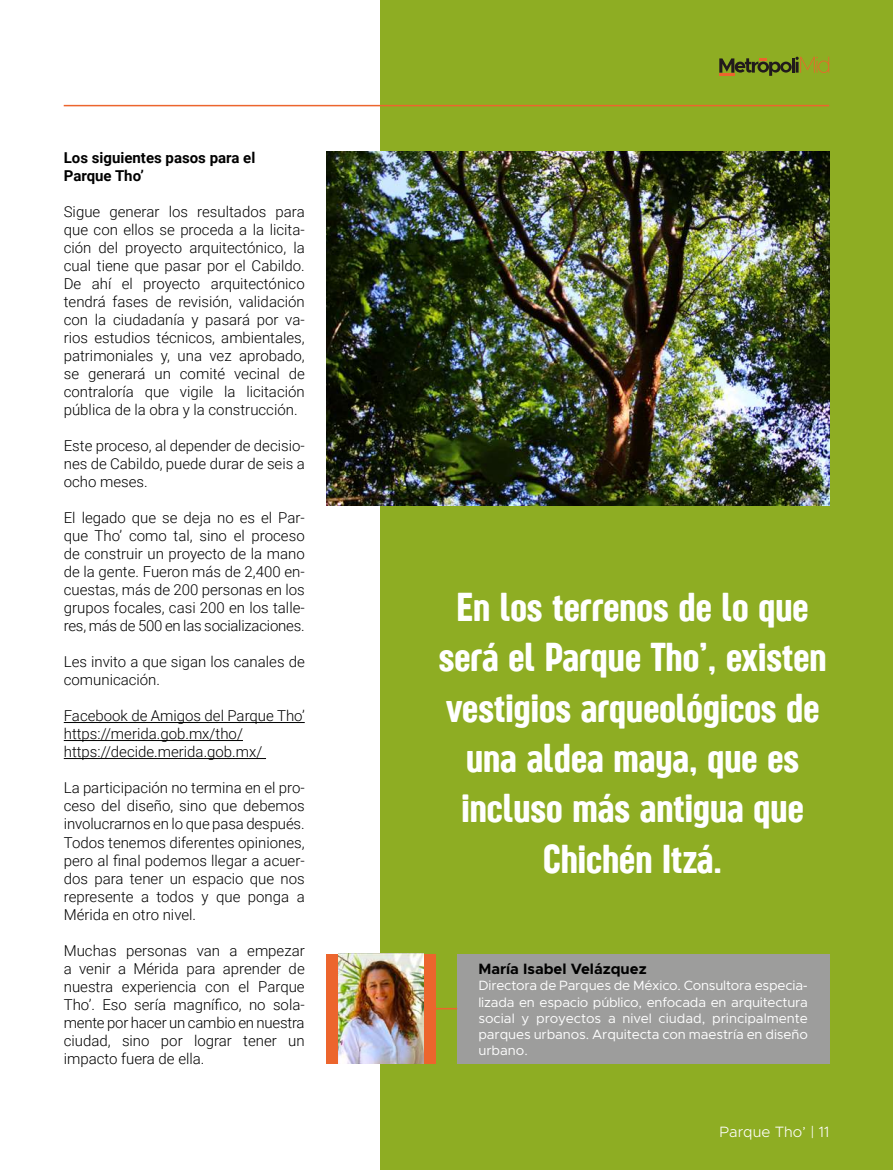
<style>
.page{position:relative;width:893px;height:1170px;background:#fff}
.page>*{position:absolute;margin:0;border:0;box-sizing:border-box;transform-origin:0 0}
.t1{font:42px/50.4px "Sugo Pro Classic Trial";color:#fff;text-align:center}
.t2{font:300 15px/18px "Roboto";color:#000;text-align:justify}
.t3{font:700 15px/18px "Roboto";color:#000}
.t4{font:700 15px "Metropolis";color:#000}
.t5{font:300 15px "Metropolis";color:#fff}
.t6{font:13.5px/16.2px "Metropolis";letter-spacing:-.005em;color:#fff;text-align:justify}
</style>
<div class="page">
<div style="left:381px;top:0;width:512px;height:1169px;background:#8ead23"></div>
<hr style="left:64px;top:105px;width:765px;height:1px;background:#ec652d">
<svg style="left:719px;top:57px;width:110px;height:19px"></svg>
<div style="left:326px;top:953px;width:110px;height:110px;background:#ec652d"></div>
<img style="left:338px;top:953px;width:86px;height:110px">
<div style="left:457px;top:953px;width:372px;height:110px;background:#9d9d9c"></div>
<hr style="left:435px;top:1007px;width:22px;height:2px;background:#ec652d">
<hr style="left:64px;top:722px;width:241px;height:1px;background:#000">
<hr style="left:64px;top:740px;width:179px;height:1px;background:#000">
<hr style="left:64px;top:758px;width:202px;height:1px;background:#000">
<img style="left:326px;top:152px;width:503px;height:353px">
<p class="t3" style="left:64px;top:148px;width:193px">Los siguientes pasos para el<br>Parque Tho’</p>
<p class="t2" style="left:64px;top:202px;width:242px">Sigue generar los resultados para que con ellos se proceda a la licita&shy;ción del proyecto arquitectónico, la cual tiene que pasar por el Cabildo.<br>De ahí el proyecto arquitectónico tendrá fases de revisión, validación con la ciudadanía y pasará por va&shy;rios estudios técnicos, ambientales, patrimoniales y, una vez aprobado, se generará un comité vecinal de contraloría que vigile la licitación pública de la obra y la construcción.</p>
<p class="t2" style="left:64px;top:436px;width:242px">Este proceso, al depender de decisio&shy;nes de Cabildo, puede durar de seis a ocho meses.</p>
<p class="t2" style="left:64px;top:508px;width:242px">El legado que se deja no es el Par&shy;que Tho’ como tal, sino el proceso de construir un proyecto de la mano de la gente. Fueron más de 2,400 en&shy;cuestas, más de 200 personas en los grupos focales, casi 200 en los talle&shy;res, más de 500 en las socializaciones.</p>
<p class="t2" style="left:64px;top:652px;width:242px">Les invito a que sigan los canales de comunicación.</p>
<p class="t2" style="left:64px;top:706px;width:242px;text-align:left">Facebook de Amigos del Parque Tho’ https://merida.gob.mx/tho/ https://decide.merida.gob.mx/</p>
<p class="t2" style="left:64px;top:778px;width:242px">La participación no termina en el pro&shy;ceso del diseño, sino que debemos involucrarnos en lo que pasa después.<br>Todos tenemos diferentes opiniones, pero al final podemos llegar a acuer&shy;dos para tener un espacio que nos represente a todos y que ponga a Mérida en otro nivel.</p>
<p class="t2" style="left:64px;top:940px;width:242px">Muchas personas van a empezar a venir a Mérida para aprender de nuestra experiencia con el Parque Tho’. Eso sería magnífico, no sola&shy;mente por hacer un cambio en nuestra ciudad, sino por lograr tener un impacto fuera de ella.</p>
<h1 class="t1" style="left:439px;top:582px;width:389px">En los terrenos de lo que será el Parque Tho’, existen vestigios arqueológicos de una aldea maya, que es incluso más antigua que<br>Chichén Itzá.</h1>
<p class="t4" style="left:478px;top:959px;width:170px">María Isabel Velázquez</p>
<p class="t6" style="left:478px;top:977px;width:331px">Directora de Parques de México. Consultora especia&shy;lizada en espacio público, enfocada en arquitectura social y proyectos a nivel ciudad, principalmente parques urbanos. Arquitecta con maestría en diseño urbano.</p>
<p class="t5" style="left:720px;top:1121px;width:111px">Parque Tho’ | 11</p>
</div>
